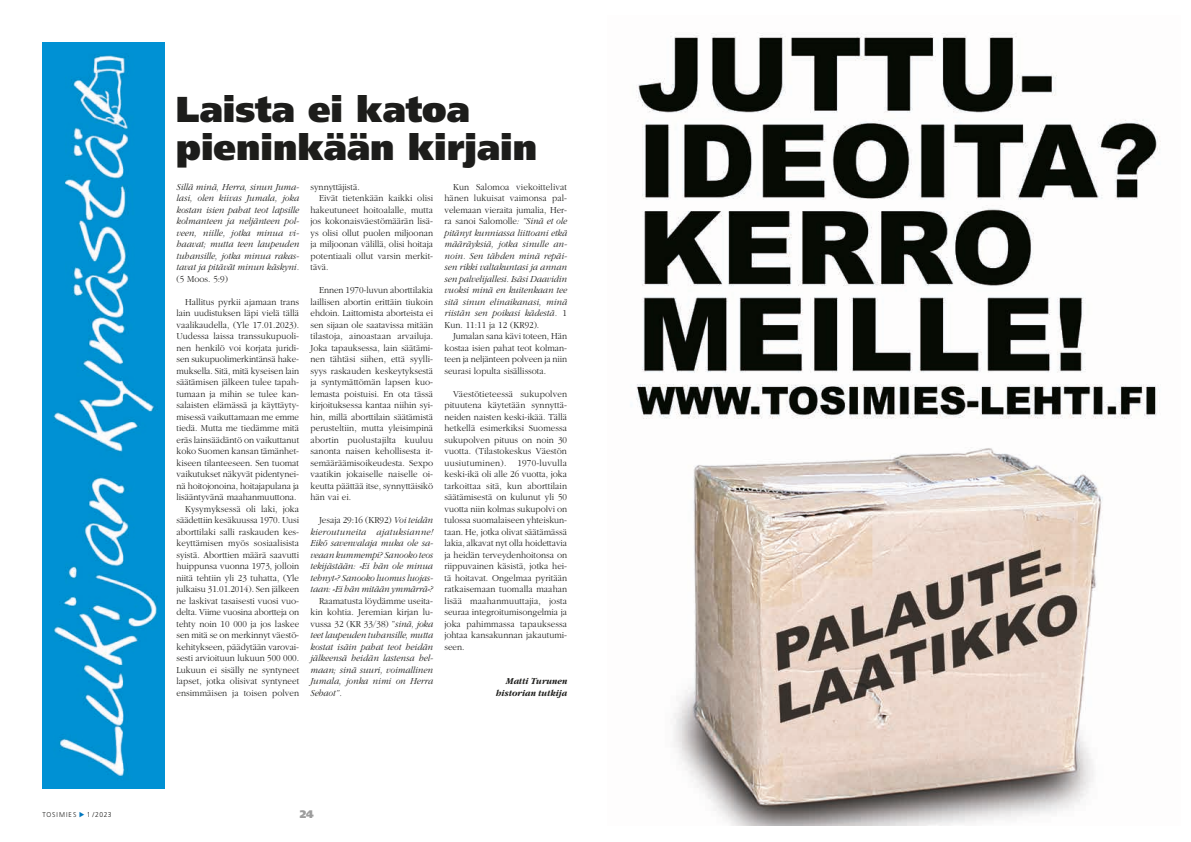
<style>
.page{position:relative;width:1191px;height:842px;background:#fff}
.page>*{position:absolute;margin:0;border:0;box-sizing:border-box;transform-origin:0 0}
.t1{font:900 36px/38px "Frutiger";color:#1d1d1b}
.t2{font:900 11px "Frutiger";color:#9d9d9d}
.t3{font:300 9.5px/11.5px "Garamond";color:#1d1d1b;text-align:justify;scale:.95 1}
.t4{font:italic 300 9.5px/11.5px "Garamond";letter-spacing:.005em;color:#1d1d1b;text-align:justify;scale:.95 1}
.t5{font:italic 700 9.5px/11.5px "Garamond";color:#1d1d1b;text-align:right;scale:.95 1}
.t6{font:300 7px "Frutiger";letter-spacing:.14em;color:#1d1d1b;scale:.96 1}
.s1{font-style:normal}
</style>
<div class="page">
<img style="left:43px;top:43px;width:121px;height:745px">
<img style="left:636px;top:33px;width:525px;height:793px">
<svg style="left:1115px;top:811px;width:5px;height:5px"></svg>
<h1 class="t1" style="left:176px;top:90px;width:363px">Laista ei katoa pieninkään kirjain</h1>
<p class="t4" style="left:444px;top:181px;width:131px;text-indent:9px"><span class="s1">Kun Salomoa viekoittelivat hänen lukuisat vaimonsa pal&shy;velemaan vieraita jumalia, Her&shy;ra sanoi Salomolle</span>: ”Sinä et ole pitänyt kunniassa liittoani etkä määräyksiä, jotka sinulle an&shy;noin. Sen tähden minä repäi&shy;sen rikki valtakuntasi ja annan sen palvelijallesi. Isäsi Daavidin vuoksi minä en kuitenkaan tee sitä sinun elinaikanasi, minä riistän sen poikasi kädestä. <span class="s1">1<br>Kun. 11:11 ja 12 (KR92).</span></p>
<p class="t3" style="left:444px;top:330px;width:131px;text-indent:9px">Jumalan sana kävi toteen, Hän kostaa isien pahat teot kolman&shy;teen ja neljänteen polveen ja niin seurasi lopulta sisällissota.</p>
<p class="t3" style="left:444px;top:388px;width:131px;text-indent:9px">Väestötieteessä sukupolven pituutena käytetään synnyttä&shy;neiden naisten keski-ikää. Tällä hetkellä esimerkiksi Suomessa sukupolven pituus on noin 30 vuotta. (Tilastokeskus Väestön uusiutuminen). 1970-luvulla keski-ikä oli alle 26 vuotta, joka tarkoittaa sitä, kun aborttilain säätämisestä on kulunut yli 50 vuotta niin kolmas sukupolvi on tulossa suomalaiseen yhteiskun&shy;taan. He, jotka olivat säätämässä lakia, alkavat nyt olla hoidettavia ja heidän terveydenhoitonsa on riippuvainen käsistä, jotka hei&shy;tä hoitavat. Ongelmaa pyritään ratkaisemaan tuomalla maahan lisää maahanmuuttajia, josta seuraa integroitumisongelmia ja joka pahimmassa tapauksessa johtaa kansakunnan jakautumi&shy;seen.</p>
<p class="t5" style="left:495px;top:675px;width:77px">Matti Turunen historian tutkija</p>
<p class="t4" style="left:176px;top:181px;width:131px">Sillä minä, Herra, sinun Juma&shy;lasi, olen kiivas Jumala, joka kostan isien pahat teot lapsille kolmanteen ja neljänteen pol&shy;veen, niille, jotka minua vi&shy;haavat; mutta teen laupeuden tuhansille, jotka minua rakas&shy;tavat ja pitävät minun käskyni.</p>
<p class="t3" style="left:176px;top:273px;width:56px">(5 Moos. 5:9)</p>
<p class="t3" style="left:176px;top:296px;width:131px;text-align:right">Hallitus pyrkii ajamaan trans lain uudistuksen läpi vielä tällä vaalikaudella, (Yle 17.01.2023).<br>Uudessa laissa transsukupuoli&shy;nen henkilö voi korjata juridi&shy;sen sukupuolimerkintänsä hake&shy;muksella. Sitä, mitä kyseisen lain säätämisen jälkeen tulee tapah&shy;tumaan ja mihin se tulee kan&shy;salaisten elämässä ja käyttäyty&shy;misessä vaikuttamaan me emme tiedä. Mutta me tiedämme mitä eräs lainsäädäntö on vaikuttanut koko Suomen kansan tämänhet&shy;kiseen tilanteeseen. Sen tuomat vaikutukset näkyvät pidentynei&shy;nä hoitojonoina, hoitajapulana ja lisääntyvänä maahanmuuttona.<br>Kysymyksessä oli laki, joka säädettiin kesäkuussa 1970. Uusi aborttilaki salli raskauden kes&shy;keyttämisen myös sosiaalisista syistä. Aborttien määrä saavutti huippunsa vuonna 1973, jolloin niitä tehtiin yli 23 tuhatta, (Yle julkaisu 31.01.2014). Sen jälkeen ne laskivat tasaisesti vuosi vuo&shy;delta. Viime vuosina abortteja on tehty noin 10 000 ja jos laskee sen mitä se on merkinnyt väestö&shy;kehitykseen, päädytään varovai&shy;sesti arvioituun lukuun 500 000.<br>Lukuun ei sisälly ne syntyneet lapset, jotka olisivat syntyneet ensimmäisen ja toisen polven</p>
<p class="t3" style="left:310px;top:181px;width:53px">synnyttäjistä.</p>
<p class="t3" style="left:319px;top:192px;width:122px">Eivät tietenkään kaikki olisi</p>
<p class="t3" style="left:310px;top:204px;width:130px">hakeutuneet hoitoalalle, mutta</p>
<p class="t3" style="left:310px;top:215px;width:131px">jos kokonaisväestömäärän lisä-</p>
<p class="t3" style="left:310px;top:227px;width:131px">ys olisi ollut puolen miljoonan</p>
<p class="t3" style="left:310px;top:238px;width:131px">ja miljoonan välillä, olisi hoitaja</p>
<p class="t3" style="left:310px;top:250px;width:131px">potentiaali ollut varsin merkit-</p>
<p class="t3" style="left:310px;top:261px;width:20px">tävä.</p>
<p class="t3" style="left:310px;top:284px;width:131px;text-indent:9px">Ennen 1970-luvun aborttilakia laillisen abortin erittäin tiukoin ehdoin. Laittomista aborteista ei sen sijaan ole saatavissa mitään tilastoja, ainoastaan arvailuja.<br>Joka tapauksessa, lain säätämi&shy;nen tähtäsi siihen, että syylli&shy;syys raskauden keskeytyksestä ja syntymättömän lapsen kuo&shy;lemasta poistuisi. En ota tässä kirjoituksessa kantaa niihin syi&shy;hin, millä aborttilain säätämistä perusteltiin, mutta yleisimpinä abortin puolustajilta kuuluu sanonta naisen kehollisesta it&shy;semääräämisoikeudesta. Sexpo vaatikin jokaiselle naiselle oi&shy;keutta päättää itse, synnyttäisikö hän vai ei.</p>
<p class="t4" style="left:310px;top:514px;width:131px;text-indent:9px"><span class="s1">Jesaja 29:16 (KR92)</span> Voi teidän kieroutuneita ajatuksianne!<br>Eikö savenvalaja muka ole sa&shy;veaan kummempi? Sanooko teos tekijästään: »Ei hän ole minua tehnyt»? Sanooko luomus luojas&shy;taan: »Ei hän mitään ymmärrä»?</p>
<p class="t4" style="left:310px;top:595px;width:131px;text-indent:9px"><span class="s1">Raamatusta löydämme useita&shy;kin kohtia. Jeremian kirjan lu&shy;vussa 32 (KR 33/38) ”</span>sinä, joka teet laupeuden tuhansille, mutta kostat isäin pahat teot heidän jälkeensä heidän lastensa hel&shy;maan; sinä suuri, voimallinen Jumala, jonka nimi on Herra Sebaot”.</p>
<p class="t6" style="left:43px;top:811px;width:37px">TOSIMIES</p>
<p class="t6" style="left:87px;top:811px;width:27px">1 /2023</p>
<p class="t2" style="left:300px;top:807px;width:16px">24</p>
</div>
